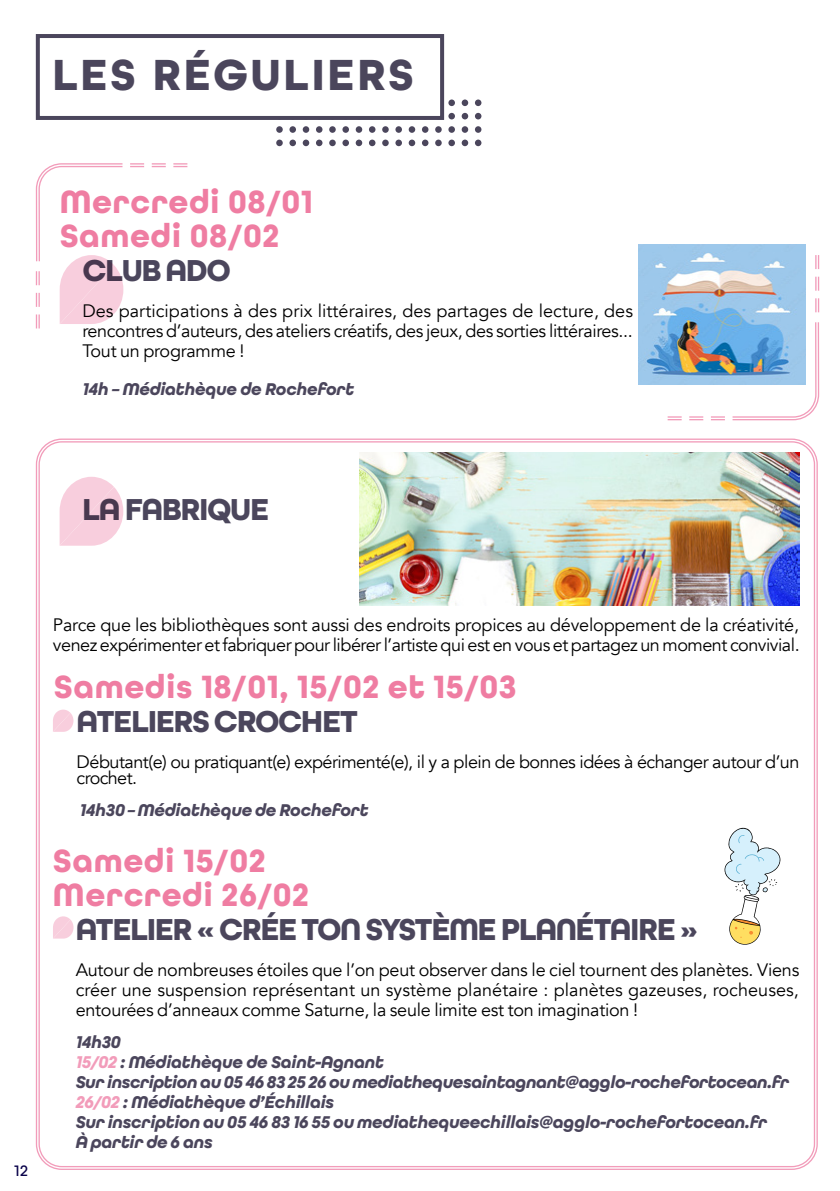
<style>
.page{position:relative;width:840px;height:1191px;background:#fff}
.page>*{position:absolute;margin:0;border:0;box-sizing:border-box;transform-origin:0 0}
.t1{font:700 46px "All Round Gothic";letter-spacing:.05em;color:#4b465c}
.texte{font:700 34px "All Round Gothic";letter-spacing:.015em;color:#ef7da2}
.texte-2{font:700 32px "All Round Gothic";letter-spacing:-.045em;color:#4b465c}
.texte-3{font:18px/20px "Avenir";letter-spacing:-.02em;color:#000;text-align:justify}
.texte-4{font:italic 700 18px "All Round Gothic";letter-spacing:-.015em;color:#4b465c}
.t2{font:500 16px "All Round Gothic";color:#0a034a}
.s1{color:#f29cba}
</style>
<div class="page">
<div style="left:448px;top:99px;width:6px;height:7px;background:#4b465c;border-radius:50%"></div>
<div style="left:461px;top:99px;width:7px;height:7px;background:#4b465c;border-radius:50%"></div>
<svg style="left:474px;top:99px;width:7px;height:7px"></svg>
<svg style="left:448px;top:113px;width:6px;height:6px"></svg>
<div style="left:461px;top:113px;width:7px;height:6px;background:#4b465c;border-radius:50%"></div>
<div style="left:474px;top:113px;width:7px;height:6px;background:#4b465c;border-radius:50%"></div>
<div style="left:276px;top:126px;width:6px;height:7px;background:#4b465c;border-radius:50%"></div>
<div style="left:289px;top:126px;width:7px;height:7px;background:#4b465c;border-radius:50%"></div>
<div style="left:302px;top:126px;width:7px;height:7px;background:#4b465c;border-radius:50%"></div>
<div style="left:316px;top:126px;width:6px;height:7px;background:#4b465c;border-radius:50%"></div>
<div style="left:329px;top:126px;width:6px;height:7px;background:#4b465c;border-radius:50%"></div>
<div style="left:342px;top:126px;width:7px;height:7px;background:#4b465c;border-radius:50%"></div>
<div style="left:355px;top:126px;width:7px;height:7px;background:#4b465c;border-radius:50%"></div>
<div style="left:369px;top:126px;width:6px;height:7px;background:#4b465c;border-radius:50%"></div>
<div style="left:382px;top:126px;width:6px;height:7px;background:#4b465c;border-radius:50%"></div>
<div style="left:395px;top:126px;width:7px;height:7px;background:#4b465c;border-radius:50%"></div>
<div style="left:408px;top:126px;width:7px;height:7px;background:#4b465c;border-radius:50%"></div>
<svg style="left:421px;top:126px;width:7px;height:7px"></svg>
<div style="left:435px;top:126px;width:6px;height:7px;background:#4b465c;border-radius:50%"></div>
<div style="left:448px;top:126px;width:6px;height:7px;background:#4b465c;border-radius:50%"></div>
<div style="left:461px;top:126px;width:7px;height:7px;background:#4b465c;border-radius:50%"></div>
<svg style="left:474px;top:126px;width:7px;height:7px"></svg>
<svg style="left:276px;top:140px;width:6px;height:6px"></svg>
<div style="left:289px;top:140px;width:7px;height:6px;background:#4b465c;border-radius:50%"></div>
<div style="left:302px;top:140px;width:7px;height:6px;background:#4b465c;border-radius:50%"></div>
<svg style="left:316px;top:140px;width:6px;height:6px"></svg>
<svg style="left:329px;top:140px;width:6px;height:6px"></svg>
<div style="left:342px;top:140px;width:7px;height:6px;background:#4b465c;border-radius:50%"></div>
<div style="left:355px;top:140px;width:7px;height:6px;background:#4b465c;border-radius:50%"></div>
<svg style="left:369px;top:140px;width:6px;height:6px"></svg>
<svg style="left:382px;top:140px;width:6px;height:6px"></svg>
<div style="left:395px;top:140px;width:7px;height:6px;background:#4b465c;border-radius:50%"></div>
<div style="left:408px;top:140px;width:7px;height:6px;background:#4b465c;border-radius:50%"></div>
<div style="left:421px;top:140px;width:7px;height:6px;background:#4b465c;border-radius:50%"></div>
<svg style="left:435px;top:140px;width:6px;height:6px"></svg>
<svg style="left:448px;top:140px;width:6px;height:6px"></svg>
<div style="left:461px;top:140px;width:7px;height:6px;background:#4b465c;border-radius:50%"></div>
<div style="left:474px;top:140px;width:7px;height:6px;background:#4b465c;border-radius:50%"></div>
<div style="left:36px;top:34px;width:408px;height:86px;background:#fff;border:4px solid #4b465c"></div>
<svg style="left:730px;top:321px;width:89px;height:155px"></svg>
<svg style="left:815px;top:298px;width:3px;height:14px"></svg>
<svg style="left:815px;top:277px;width:3px;height:14px"></svg>
<svg style="left:815px;top:255px;width:3px;height:14px"></svg>
<svg style="left:667px;top:416px;width:14px;height:4px"></svg>
<svg style="left:689px;top:416px;width:14px;height:4px"></svg>
<svg style="left:711px;top:416px;width:13px;height:4px"></svg>
<svg style="left:35px;top:107px;width:89px;height:221px"></svg>
<svg style="left:173px;top:163px;width:14px;height:4px"></svg>
<svg style="left:152px;top:163px;width:14px;height:4px"></svg>
<svg style="left:130px;top:163px;width:14px;height:4px"></svg>
<svg style="left:60px;top:477px;width:63px;height:69px"></svg>
<svg style="left:53px;top:709px;width:20px;height:23px"></svg>
<svg style="left:53px;top:916px;width:20px;height:22px"></svg>
<img style="left:359px;top:453px;width:440px;height:153px">
<img style="left:638px;top:244px;width:166px;height:141px">
<svg style="left:724px;top:827px;width:56px;height:118px"></svg>
<p class="t1" style="left:52px;top:47px;width:363px">LES RÉGULIERS</p>
<p class="texte" style="left:60px;top:181px;width:254px">Mercredi 08/01</p>
<p class="texte" style="left:60px;top:215px;width:221px">Samedi 08/02</p>
<p class="texte-2" style="left:82px;top:251px;width:150px">CLUB ADO</p>
<p class="texte-3" style="left:82px;top:301px;width:552px">Des participations à des prix littéraires, des partages de lecture, des rencontres d’auteurs, des ateliers créatifs, des jeux, des sorties littéraires...<br>Tout un programme !</p>
<p class="texte-4" style="left:82px;top:378px;width:273px">14h – Médiathèque de Rochefort</p>
<p class="texte-2" style="left:82px;top:490px;width:188px">LA FABRIQUE</p>
<p class="t2" style="left:14px;top:1161px;width:15px">12</p>
<p class="texte-3" style="left:53px;top:615px;width:747px">Parce que les bibliothèques sont aussi des endroits propices au développement de la créativité, venez expérimenter et fabriquer pour libérer l’artiste qui est en vous et partagez un moment convivial.</p>
<p class="texte" style="left:54px;top:666px;width:464px">Samedis 18/01, 15/02 et 15/03</p>
<p class="texte-2" style="left:77px;top:702px;width:283px">ATELIERS CROCHET</p>
<p class="texte-3" style="left:77px;top:754px;width:724px;line-height:16px">Débutant(e) ou pratiquant(e) expérimenté(e), il y a plein de bonnes idées à échanger autour d’un crochet.</p>
<p class="texte-4" style="left:80px;top:799px;width:290px">14h30 – Médiathèque de Rochefort</p>
<p class="texte" style="left:53px;top:840px;width:214px">Samedi 15/02</p>
<p class="texte" style="left:53px;top:874px;width:257px">Mercredi 26/02</p>
<p class="texte-2" style="left:76px;top:910px;width:623px">ATELIER « CRÉE TON SYSTÈME PLANÉTAIRE »</p>
<p class="texte-3" style="left:76px;top:960px;width:724px">Autour de nombreuses étoiles que l’on peut observer dans le ciel tournent des planètes. Viens créer une suspension représentant un système planétaire : planètes gazeuses, rocheuses, entourées d’anneaux comme Saturne, la seule limite est ton imagination !</p>
<p class="texte-4" style="left:76px;top:1031px;width:47px">14h30</p>
<p class="texte-4" style="left:76px;top:1051px;width:310px"><span class="s1">15/02</span> : Médiathèque de Saint-Agnant</p>
<p class="texte-4" style="left:76px;top:1071px;width:714px">Sur inscription au 05 46 83 25 26 ou mediathequesaintagnant@agglo-rochefortocean.fr</p>
<p class="texte-4" style="left:76px;top:1091px;width:260px"><span class="s1">26/02</span> : Médiathèque d’Échillais</p>
<p class="texte-4" style="left:76px;top:1111px;width:692px">Sur inscription au 05 46 83 16 55 ou mediathequeechillais@agglo-rochefortocean.fr</p>
<p class="texte-4" style="left:76px;top:1131px;width:138px">À partir de 6 ans</p>
</div>
